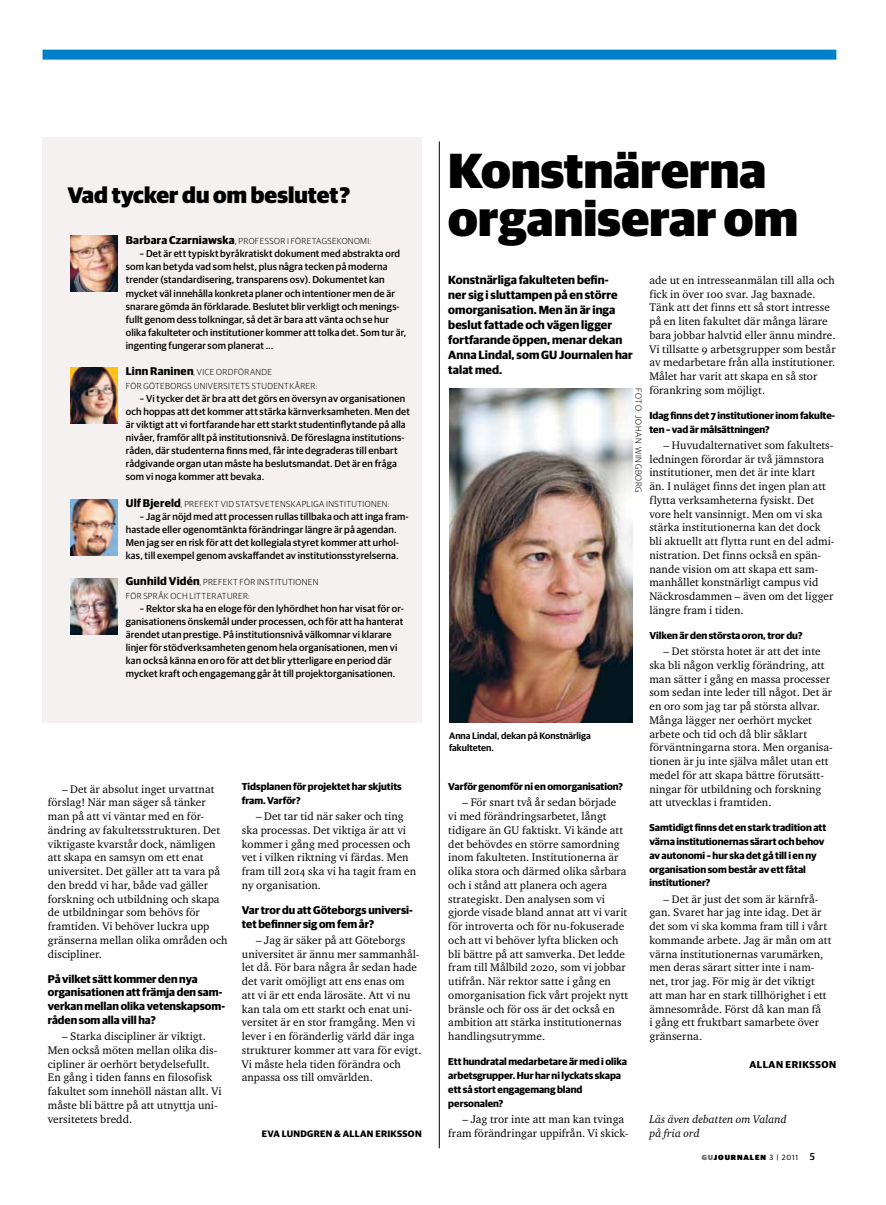
<style>
.page{position:relative;width:886px;height:1205px;background:#fff}
.page>*{position:absolute;margin:0;border:0;box-sizing:border-box;transform-origin:0 0}
.t1{font:900 49.38px/48.8px "Guardian Sans";color:#000}
.t2{font:900 22.5px "Guardian Sans";color:#000}
.t3{font:700 11.88px/15px "Guardian Sans";color:#000}
.t4{font:11.25px/13.8px "Charter ITC Regu OS";letter-spacing:.005em;color:#000}
.t5{font:700 11.25px/13.8px "Guardian Sans";color:#000}
.t6{font:italic 11.25px/13.8px "Charter ITC";letter-spacing:.005em;color:#000}
.t7{font:500 10px/13.1px "Guardian Sans";letter-spacing:.015em;color:#000}
.t8{font:700 10px/13.8px "Guardian Sans";color:#000}
.t9{font:700 10px "Guardian Sans";letter-spacing:.05em;color:#000}
.t10{font:600 9.38px/11.9px "Guardian Sans";color:#000}
.t11{font:700 9.38px "Guardian Sans";letter-spacing:.03em;color:#000}
.t12{font:300 8.75px/13.1px "Guardian Sans";letter-spacing:.045em;color:#000}
.t13{font:300 8.75px "Guardian Sans";letter-spacing:.08em;color:#000}
.t14{font:900 7.5px "Guardian Sans";letter-spacing:.12em;color:#000}
.s1{font-weight:700;font-size:11.25px}
.s2{font-size:11.25px}
.s3{color:#707172}
.s4{font-weight:400}
.s5{font-weight:500;font-size:10px}
</style>
<div class="page">
<div style="left:43px;top:50px;width:793px;height:10px;background:#0081c7"></div>
<img style="left:449px;top:388px;width:183px;height:335px">
<div style="left:43px;top:137px;width:379px;height:586px;background:#f4f1f0"></div>
<img style="left:70px;top:235px;width:48px;height:56px">
<img style="left:70px;top:367px;width:48px;height:57px">
<img style="left:70px;top:500px;width:48px;height:56px">
<img style="left:70px;top:578px;width:48px;height:56px">
<hr style="left:439px;top:141px;width:1px;height:1007px;background:#000">
<h2 class="t2" style="left:68px;top:178px;width:284px">Vad tycker du om beslutet ?</h2>
<p class="t12" style="left:126px;top:234px;width:247px"><span class="s1">Barbara Czarniawska</span><span class="s2">,</span> PROF ESSOR I FÖRETAGSEKON OM I:</p>
<p class="t7" style="left:126px;top:246px;width:282px;text-indent:14px">– Det är ett typiskt byråkratiskt dokument med abstrakta ord som kan betyda vad som helst, plus några tecken på moderna trender (standardisering, transparens osv). Dokumentet kan mycket väl innehålla konkreta planer och intentioner men de är snarare gömda än förklarade. Beslutet blir verkligt och menings&shy;fullt genom dess tolkningar, så det är bara att vänta och se hur olika fakulteter och institutioner kommer att tolka det. Som tur är, ingenting fungerar som planerat ...</p>
<p class="t12" style="left:126px;top:365px;width:193px"><span class="s1">Linn Raninen</span>, VICE ORDFÖRANDE<br>FÖR GÖTEBORGS UNIVERSITETS STUDENTKÅRER:</p>
<p class="t7" style="left:126px;top:391px;width:286px;text-indent:14px">– Vi tycker det är bra att det görs en översyn av organisationen och hoppas att det kommer att stärka kärnverksamheten. Men det är viktigt att vi fortfarande har ett starkt studentinflytande på alla nivåer, framför allt på institutionsnivå. De föreslagna institutions&shy;råden, där studenterna finns med, får inte degraderas till enbart rådgivande organ utan måste ha beslutsmandat. Det är en fråga som vi noga kommer att bevaka.</p>
<p class="t12" style="left:126px;top:496px;width:265px"><span class="s1">Ulf Bjereld</span>, PREFEKT VID STATSVETENSKAPLIGA INSTITUTIONEN:</p>
<p class="t7" style="left:126px;top:509px;width:285px;text-indent:14px">– Jag är nöjd med att processen rullas tillbaka och att inga fram&shy;hastade eller ogenomtänkta förändringar längre är på agendan.<br>Men jag ser en risk för att det kollegiala styret kommer att urhol&shy;kas, till exempel genom avskaffandet av institutionsstyrelserna.</p>
<p class="t12" style="left:126px;top:575px;width:193px"><span class="s1">Gunhild Vidén</span>, PREFEKT FÖR INSTITUTIONEN<br>FÖR SPRÅK OCH LITTERATURER:</p>
<p class="t7" style="left:126px;top:601px;width:280px;text-indent:14px">– Rektor ska ha en eloge för den lyhördhet hon har visat för or&shy;ganisationens önskemål under processen, och för att ha hanterat ärendet utan prestige. På institutionsnivå välkomnar vi klarare linjer för stödverksamheten genom hela organisationen, men vi kan också känna en oro för att det blir ytterligare en period där mycket kraft och engagemang går åt till projektorganisationen.</p>
<p class="t4" style="left:48px;top:782px;width:181px;text-indent:14px">– Det är absolut inget urvattnat förslag! När man säger så tänker man på att vi väntar med en för&shy;ändring av fakultetsstrukturen. Det viktigaste kvarstår dock, nämligen att skapa en samsyn om ett enat universitet. Det gäller att ta vara på den bredd vi har, både vad gäller forskning och utbildning och skapa de utbildningar som behövs för framtiden. Vi behöver luckra upp gränserna mellan olika områden och discipliner.</p>
<p class="t5" style="left:48px;top:971px;width:179px">På vilket sätt kommer den nya organisationen att främja den sam&shy;verkan mellan olika vetenskapsom&shy;råden som alla vill ha?</p>
<p class="t4" style="left:48px;top:1029px;width:175px;text-indent:14px">– Starka discipliner är viktigt.<br>Men också möten mellan olika dis&shy;cipliner är oerhört betydelsefullt.<br>En gång i tiden fanns en filosofisk fakultet som innehöll nästan allt. Vi måste bli bättre på att utnyttja uni&shy;versitetets bredd.</p>
<p class="t8" style="left:242px;top:779px;width:161px">Tidsplanen för projektet har skjutits fram. Varför?</p>
<p class="t4" style="left:242px;top:809px;width:176px;text-indent:14px">– Det tar tid när saker och ting ska processas. Det viktiga är att vi kommer i gång med processen och vet i vilken riktning vi färdas. Men fram till 2014 ska vi ha tagit fram en ny organisation.</p>
<p class="t5" style="left:242px;top:902px;width:173px">Var tror du att Göteborgs universi&shy;tet befinner sig om fem år?</p>
<p class="t4" style="left:242px;top:933px;width:181px;text-indent:14px">– Jag är säker på att Göteborgs universitet är ännu mer sammanhål&shy;let då. För bara några år sedan hade det varit omöjligt att ens enas om<br>att vi är ett enda lärosäte. Att vi nu kan tala om ett starkt och enat uni&shy;versitet är en stor framgång. Men vi lever i en föränderlig värld där inga strukturer kommer att vara för evigt.<br>Vi måste hela tiden förändra och anpassa oss till omvärlden.</p>
<p class="t11" style="left:262px;top:1126px;width:161px">Eva Lundgren &amp; Allan Eriksson</p>
<h1 class="t1" style="left:448px;top:141px;width:351px">Konstnärerna organiserar om</h1>
<p class="t3" style="left:448px;top:271px;width:186px">Konstnärliga fakulteten befin-<br>ner sig i sluttampen på en större omorganisation. Men än är inga beslut fattade och vägen ligger fortfarande öppen, menar dekan<br>Anna Lindal, som GU Journalen har talat med.</p>
<p class="t4" style="left:649px;top:273px;width:188px">ade ut en intresseanmälan till alla och fick in över 100 svar. Jag baxnade.<br>Tänk att det finns ett så stort intresse på en liten fakultet där många lärare bara jobbar halvtid eller ännu mindre.<br>Vi tillsatte 9 arbetsgrupper som består av medarbetare från alla institutioner.<br>Målet har varit att skapa en så stor förankring som möjligt.</p>
<p class="t8" style="left:649px;top:408px;width:187px">Idag finns det 7 institutioner inom fakulte&shy;ten – vad är målsättningen?</p>
<p class="t4" style="left:649px;top:438px;width:187px;text-indent:14px">– Huvudalternativet som fakultets&shy;ledningen förordar är två jämnstora institutioner, men det är inte klart<br>än. I nuläget finns det ingen plan att flytta verksamheterna fysiskt. Det vore helt vansinnigt. Men om vi ska stärka institutionerna kan det dock bli aktuellt att flytta runt en del admi&shy;nistration. Det finns också en spän&shy;nande vision om att skapa ett sam&shy;manhållet konstnärligt campus vid Näckrosdammen – även om det ligger längre fram i tiden.</p>
<p class="t8" style="left:649px;top:628px;width:155px">Vilken är den största oron, tror du?</p>
<p class="t4" style="left:649px;top:644px;width:185px;text-indent:14px">– Det största hotet är att det inte ska bli någon verklig förändring, att man sätter i gång en massa processer som sedan inte leder till något. Det är en oro som jag tar på största allvar.<br>Många lägger ner oerhört mycket arbete och tid och då blir såklart förväntningarna stora. Men organisa&shy;tionen är ju inte själva målet utan ett medel för att skapa bättre förutsätt&shy;ningar för utbildning och forskning att utvecklas i framtiden.</p>
<p class="t8" style="left:649px;top:820px;width:178px">Samtidigt finns det en stark tradition att värna institutionernas särart och behov av autonomi – hur ska det gå till i en ny organisation som består av ett fåtal institutioner?</p>
<p class="t4" style="left:649px;top:892px;width:184px;text-indent:14px">– Det är just det som är kärnfrå&shy;gan. Svaret har jag inte idag. Det är det som vi ska komma fram till i vårt kommande arbete. Jag är mån om att värna institutionernas varumärken, men deras särart sitter inte i nam&shy;net, tror jag. För mig är det viktigt<br>att man har en stark tillhörighet i ett ämnesområde. Först då kan man få<br>i gång ett fruktbart samarbete över gränserna.</p>
<p class="t9" style="left:749px;top:1057px;width:88px">Allan Eriksson</p>
<p class="t13" style="left:644px;top:388px;width:106px;rotate:90deg">FOTO: JOHAN WINGBORG</p>
<p class="t10" style="left:449px;top:729px;width:143px">Anna Lindal, dekan på Konstnärliga fakulteten.</p>
<p class="t8" style="left:448px;top:779px;width:176px">Varför genomför ni en omorganisation?</p>
<p class="t4" style="left:448px;top:795px;width:181px;text-indent:14px">– För snart två år sedan började<br>vi med förändringsarbetet, långt tidigare än GU faktiskt. Vi kände att det behövdes en större samordning inom fakulteten. Institutionerna är olika stora och därmed olika sårbara och i stånd att planera och agera strategiskt. Den analysen som vi gjorde visade bland annat att vi varit för introverta och för nu-fokuserade och att vi behöver lyfta blicken och bli bättre på att samverka. Det ledde fram till Målbild 2020, som vi jobbar utifrån. När rektor satte i gång en omorganisation fick vårt projekt nytt bränsle och för oss är det också en ambition att stärka institutionernas handlingsutrymme.</p>
<p class="t8" style="left:448px;top:1054px;width:180px">Ett hundratal medarbetare är med i olika arbetsgrupper. Hur har ni lyckats skapa ett så stort engagemang bland personalen?</p>
<p class="t4" style="left:448px;top:1112px;width:182px;text-indent:14px">– Jag tror inte att man kan tvinga fram förändringar uppifrån. Vi skick-</p>
<p class="t6" style="left:649px;top:1112px;width:139px">Läs även debatten om Valand på fria ord</p>
<p class="t14" style="left:702px;top:1151px;width:115px"><span class="s3">GU</span>JOURNALEN <span class="s4">3 | 2011</span> <span class="s5">5</span></p>
</div>
